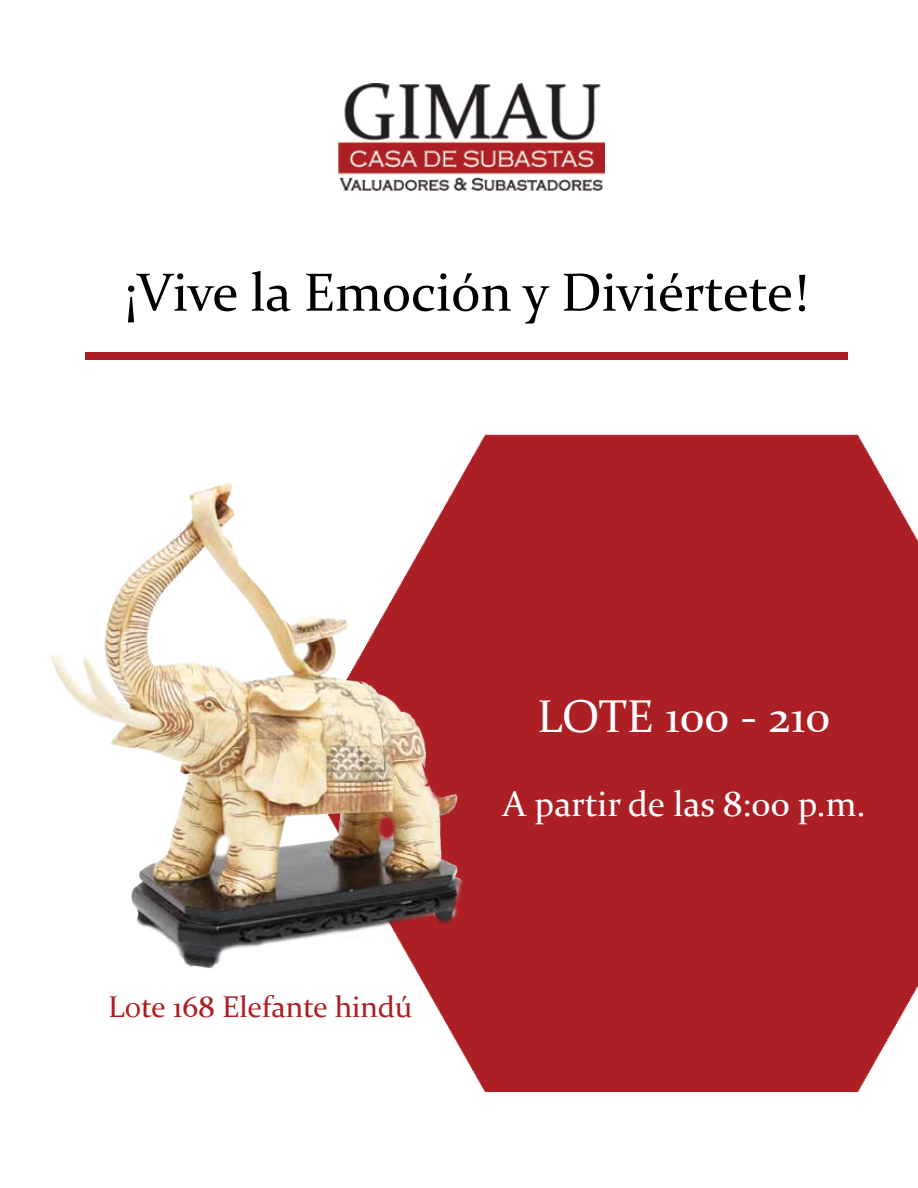
<style>
.page{position:relative;width:918px;height:1188px;background:#fff}
.page>*{position:absolute;margin:0;border:0;box-sizing:border-box;transform-origin:0 0}
.t1{font:54px "Constantia";color:#000}
.t2{font:46.05px "Constantia";color:#fff}
.t3{font:35.55px "Constantia";color:#fff}
.t4{font:30px "Constantia";color:#ac1f24}
</style>
<div class="page">
<img style="left:338px;top:84px;width:266px;height:107px">
<div style="left:85px;top:352px;width:763px;height:8px;background:#ac1f24"></div>
<div style="left:416px;top:435px;width:502px;height:656px;background:#ac1f25"></div>
<img style="left:51px;top:474px;width:413px;height:497px">
<p class="t1" style="left:125px;top:256px;width:684px">¡Vive la Emoción y Diviértete!</p>
<p class="t2" style="left:537px;top:685px;width:294px">LOTE 100 - 210</p>
<p class="t4" style="left:108px;top:986px;width:305px">Lote 168 Elefante hindú</p>
<p class="t3" style="left:503px;top:780px;width:365px">A partir de las 8:00 p.m.</p>
</div>
